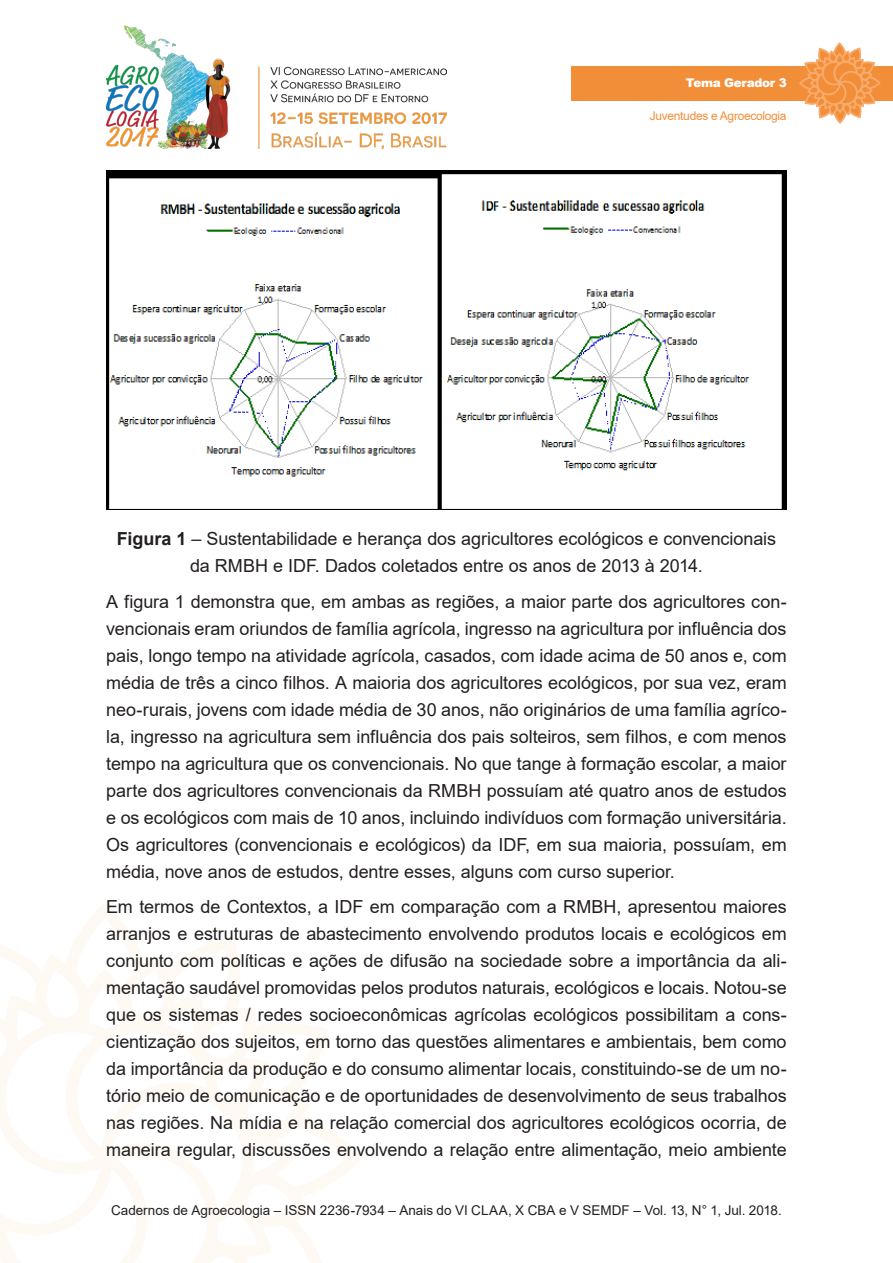
<style>
.page{position:relative;width:893px;height:1263px;background:#fff}
.page>*{position:absolute;margin:0;border:0;box-sizing:border-box;transform-origin:0 0}
.titulo_de_figura{font:18px/27px "Arial";letter-spacing:-.005em;color:#231f20;text-align:justify}
.t1{font:13.5px "Arial";color:#231f20}
.t2{font:12px "Arial";letter-spacing:-.025em;color:#f38e38}
.t3{font:900 12px "Arial";letter-spacing:-.025em;color:#fff}
.s1{font-weight:700}
</style>
<div class="page">
<img style="left:106px;top:25px;width:340px;height:124px">
<svg style="left:0;top:910px;width:363px;height:353px"></svg>
<div style="left:571px;top:66px;width:322px;height:34px;background:#f38e38"></div>
<svg style="left:798px;top:43px;width:83px;height:81px"></svg>
<img style="left:106px;top:170px;width:681px;height:340px">
<p class="t3" style="left:686px;top:74px;width:102px">Tema Gerador 3</p>
<p class="t2" style="left:650px;top:108px;width:138px">Juventudes e Agroecologia</p>
<p class="titulo_de_figura" style="left:117px;top:525px;width:661px;text-align:center"><span class="s1">Figura 1</span> – Sustentabilidade e herança dos agricultores ecológicos e convencionais da RMBH e IDF. Dados coletados entre os anos de 2013 à 2014.</p>
<p class="titulo_de_figura" style="left:106px;top:588px;width:682px">A figura 1 demonstra que, em ambas as regiões, a maior parte dos agricultores con&shy;vencionais eram oriundos de família agrícola, ingresso na agricultura por influência dos pais, longo tempo na atividade agrícola, casados, com idade acima de 50 anos e, com média de três a cinco filhos. A maioria dos agricultores ecológicos, por sua vez, eram neo-rurais, jovens com idade média de 30 anos, não originários de uma família agríco&shy;la, ingresso na agricultura sem influência dos pais solteiros, sem filhos, e com menos tempo na agricultura que os convencionais. No que tange à formação escolar, a maior parte dos agricultores convencionais da RMBH possuíam até quatro anos de estudos e os ecológicos com mais de 10 anos, incluindo indivíduos com formação universitária.<br>Os agricultores (convencionais e ecológicos) da IDF, em sua maioria, possuíam, em média, nove anos de estudos, dentre esses, alguns com curso superior.</p>
<p class="titulo_de_figura" style="left:106px;top:893px;width:682px">Em termos de Contextos, a IDF em comparação com a RMBH, apresentou maiores arranjos e estruturas de abastecimento envolvendo produtos locais e ecológicos em conjunto com políticas e ações de difusão na sociedade sobre a importância da ali&shy;mentação saudável promovidas pelos produtos naturais, ecológicos e locais. Notou-se que os sistemas / redes socioeconômicas agrícolas ecológicos possibilitam a cons&shy;cientização dos sujeitos, em torno das questões alimentares e ambientais, bem como da importância da produção e do consumo alimentar locais, constituindo-se de um no&shy;tório meio de comunicação e de oportunidades de desenvolvimento de seus trabalhos nas regiões. Na mídia e na relação comercial dos agricultores ecológicos ocorria, de maneira regular, discussões envolvendo a relação entre alimentação, meio ambiente</p>
<p class="t1" style="left:111px;top:1201px;width:672px">Cadernos de Agroecologia – ISSN 2236-7934 – Anais do VI CLAA, X CBA e V SEMDF – Vol. 13, N° 1, Jul. 2018.</p>
</div>
